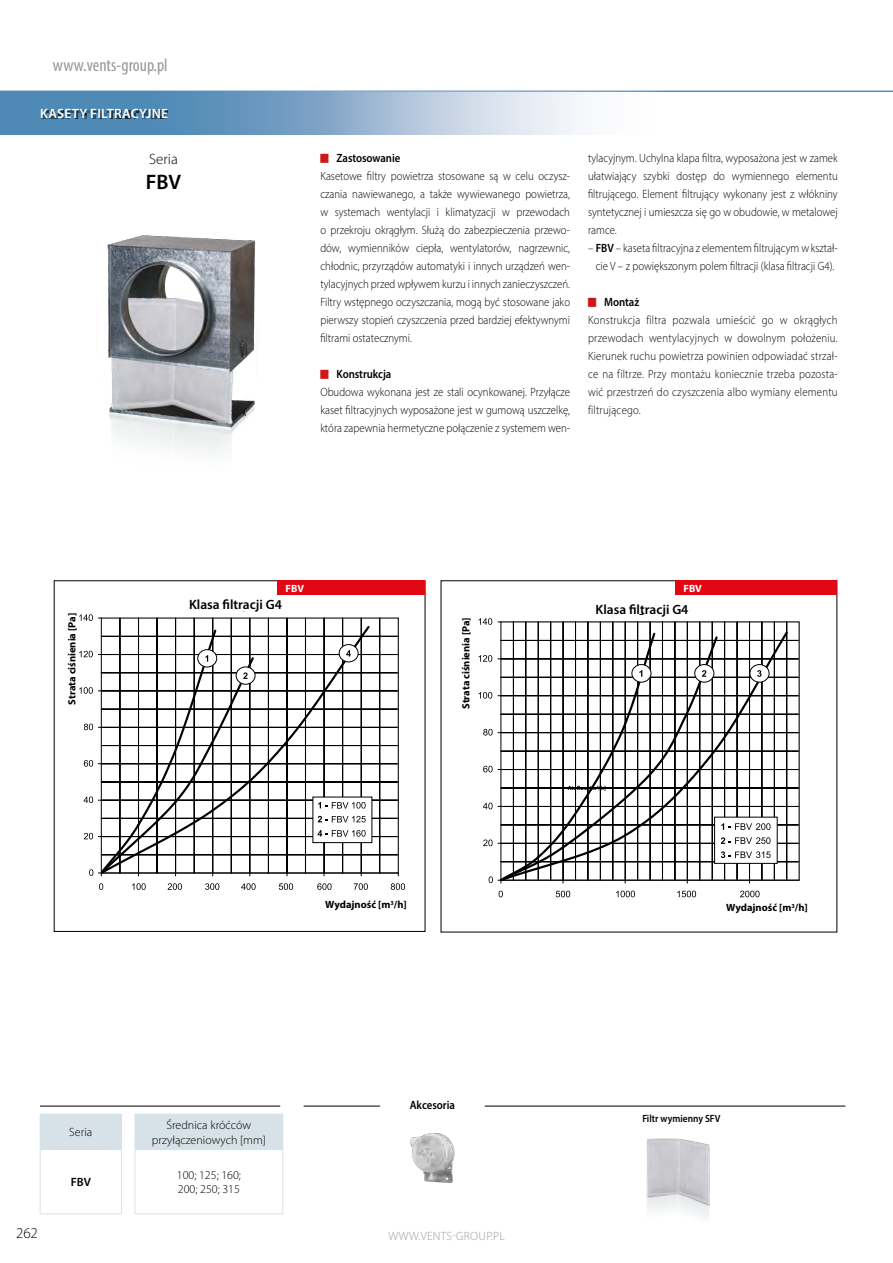
<style>
.page{position:relative;width:893px;height:1263px;background:#fff}
.page>*{position:absolute;margin:0;border:0;box-sizing:border-box;transform-origin:0 0}
.t1{font:600 21px "Myriad Pro";color:#000}
.t2{font:condensed 18px "Myriad Pro";color:#97979a}
.t3{font:300 15px "Myriad Pro";color:#000}
.t4{font:600 13.5px "Myriad Pro";color:#000}
.t5{font:600 13.5px "Myriad Pro";letter-spacing:.02em;color:#fff}
.t6{font:300 12px/18px "Myriad Pro";color:#000;text-align:justify;scale:.9 1}
.t7{font:300 12px/14.4px "Myriad Pro";color:#000;text-align:center}
.t8{font:600 12px "Myriad Pro";letter-spacing:-.005em;color:#000;scale:.9 1}
.t9{font:300 12px "Myriad Pro";letter-spacing:.02em;color:#9d9d9c}
.t10{font:600 12px "Myriad Pro";letter-spacing:-.005em;color:#000}
.t11{font:700 10.5px "Myriad Pro";color:#000}
.t12{font:600 10.5px "Myriad Pro";color:#000;scale:.9 1}
.t13{font:700 10.5px "Myriad Pro";letter-spacing:-.005em;color:#fff}
.t14{font:700 6px "Myriad Pro";color:#000}
.s1{font-weight:600}
</style>
<div class="page">
<hr style="left:0;top:91px;width:893px;height:1px;background:#4f8ab6">
<svg style="left:0;top:92px;width:580px;height:43px;background:#8baecd"></svg>
<img style="left:646px;top:1138px;width:64px;height:79px">
<div style="left:41px;top:109px;width:127px;height:9px;background:#000;opacity:.7"></div>
<img style="left:107px;top:235px;width:149px;height:217px">
<div style="left:41px;top:1114px;width:242px;height:35px;background:#d6e1e8"></div>
<hr style="left:283px;top:1114px;width:1px;height:35px;background:#d6e1e8">
<hr style="left:40px;top:1150px;width:1px;height:64px;background:#d6e1e8">
<hr style="left:283px;top:1150px;width:1px;height:64px;background:#d6e1e8">
<hr style="left:40px;top:1114px;width:82px;height:1px;background:#d6e1e8">
<hr style="left:40px;top:1114px;width:1px;height:35px;background:#d6e1e8">
<hr style="left:135px;top:1114px;width:148px;height:1px;background:#d6e1e8">
<hr style="left:40px;top:1149px;width:82px;height:1px;background:#d6e1e8">
<hr style="left:135px;top:1149px;width:148px;height:1px;background:#d6e1e8">
<hr style="left:121px;top:1114px;width:1px;height:35px;background:#d6e1e8">
<hr style="left:121px;top:1150px;width:1px;height:64px;background:#d6e1e8">
<hr style="left:135px;top:1114px;width:1px;height:35px;background:#d6e1e8">
<hr style="left:135px;top:1150px;width:1px;height:64px;background:#d6e1e8">
<hr style="left:40px;top:1213px;width:82px;height:1px;background:#d6e1e8">
<hr style="left:135px;top:1213px;width:148px;height:1px;background:#d6e1e8">
<hr style="left:40px;top:1106px;width:240px;height:1px;background:#000">
<hr style="left:304px;top:1106px;width:76px;height:1px;background:#000">
<hr style="left:485px;top:1106px;width:360px;height:1px;background:#000">
<img style="left:410px;top:1133px;width:45px;height:50px">
<div style="left:277px;top:580px;width:148px;height:15px;background:#e30613"></div>
<div style="left:675px;top:581px;width:161px;height:14px;background:#e30613"></div>
<svg style="left:372px;top:617px;width:27px;height:256px"></svg>
<hr style="left:101px;top:873px;width:297px;height:1px;background:#000">
<svg style="left:99px;top:883px;width:4px;height:7px"></svg>
<svg style="left:132px;top:883px;width:14px;height:7px"></svg>
<svg style="left:168px;top:883px;width:14px;height:7px"></svg>
<svg style="left:205px;top:883px;width:14px;height:7px"></svg>
<svg style="left:241px;top:883px;width:15px;height:7px"></svg>
<svg style="left:279px;top:883px;width:14px;height:7px"></svg>
<svg style="left:317px;top:883px;width:15px;height:7px"></svg>
<svg style="left:354px;top:883px;width:14px;height:7px"></svg>
<svg style="left:391px;top:883px;width:14px;height:7px"></svg>
<svg style="left:79px;top:614px;width:293px;height:262px"></svg>
<hr style="left:799px;top:622px;width:1px;height:258px;background:#d1d1d1">
<svg style="left:790px;top:621px;width:9px;height:259px"></svg>
<hr style="left:501px;top:880px;width:298px;height:1px;background:#000">
<svg style="left:499px;top:891px;width:4px;height:6px"></svg>
<svg style="left:556px;top:891px;width:14px;height:6px"></svg>
<svg style="left:616px;top:891px;width:19px;height:6px"></svg>
<svg style="left:677px;top:891px;width:19px;height:6px"></svg>
<svg style="left:740px;top:891px;width:20px;height:6px"></svg>
<svg style="left:478px;top:618px;width:312px;height:265px"></svg>
<h2 class="t2" style="left:53px;top:54px;width:116px">www.vents-group.pl</h2>
<p class="t5" style="left:40px;top:104px;width:130px">KASETY FILTRACYJNE</p>
<p class="t3" style="left:149px;top:150px;width:30px">Seria</p>
<h1 class="t1" style="left:146px;top:169px;width:37px">FBV</h1>
<p class="t8" style="left:337px;top:150px;width:72px">Zastosowanie</p>
<p class="t6" style="left:320px;top:167px;width:279px">Kasetowe filtry powietrza stosowane są w celu oczysz&shy;czania nawiewanego, a także wywiewanego powietrza, w systemach wentylacji i klimatyzacji w przewodach o przekroju okrągłym. Służą do zabezpieczenia przewo&shy;dów, wymienników ciepła, wentylatorów, nagrzewnic, chłodnic, przyrządów automatyki i innych urządzeń wen&shy;tylacyjnych przed wpływem kurzu i innych zanieczyszczeń.<br>Filtry wstępnego oczyszczania, mogą być stosowane jako pierwszy stopień czyszczenia przed bardziej efektywnymi filtrami ostatecznymi.</p>
<p class="t8" style="left:337px;top:366px;width:62px">Konstrukcja</p>
<p class="t6" style="left:320px;top:383px;width:279px">Obudowa wykonana jest ze stali ocynkowanej. Przyłącze kaset filtracyjnych wyposażone jest w gumową uszczelkę, która zapewnia hermetyczne połączenie z systemem wen-</p>
<p class="t6" style="left:588px;top:149px;width:279px">tylacyjnym. Uchylna klapa filtra, wyposażona jest w zamek ułatwiający szybki dostęp do wymiennego elementu filtrującego. Element filtrujący wykonany jest z włókniny syntetycznej i umieszcza się go w obudowie, w metalowej ramce.</p>
<p class="t6" style="left:588px;top:239px;width:279px;text-align:center">– <span class="s1">FBV</span> – kaseta filtracyjna z elementem filtrującym w kształ&shy;cie V – z powiększonym polem filtracji (klasa filtracji G4).</p>
<p class="t8" style="left:604px;top:294px;width:40px">Montaż</p>
<p class="t6" style="left:588px;top:311px;width:279px">Konstrukcja filtra pozwala umieścić go w okrągłych przewodach wentylacyjnych w dowolnym położeniu.<br>Kierunek ruchu powietrza powinien odpowiadać strzał&shy;ce na filtrze. Przy montażu koniecznie trzeba pozosta&shy;wić przestrzeń do czyszczenia albo wymiany elementu filtrującego.</p>
<p class="t11" style="left:65px;top:705px;width:93px;rotate:-90deg">Strata ciśnienia [Pa]</p>
<p class="t13" style="left:286px;top:581px;width:20px">FBV</p>
<p class="t13" style="left:684px;top:581px;width:20px">FBV</p>
<p class="t4" style="left:189px;top:596px;width:95px">Klasa filtracji G4</p>
<p class="t11" style="left:459px;top:709px;width:93px;rotate:-90deg">Strata ciśnienia [Pa]</p>
<p class="t4" style="left:596px;top:601px;width:95px">Klasa filtracji G4</p>
<p class="t14" style="left:568px;top:784px;width:40px">Air flow [m<sup>3</sup>/h]</p>
<p class="t11" style="left:325px;top:898px;width:83px">Wydajność [m<sup>3</sup>/h]</p>
<p class="t11" style="left:726px;top:901px;width:83px">Wydajność [m<sup>3</sup>/h]</p>
<p class="t8" style="left:410px;top:1097px;width:52px">Akcesoria</p>
<p class="t7" style="left:69px;top:1125px;width:25px">Seria</p>
<p class="t7" style="left:152px;top:1118px;width:116px">Średnica króćców przyłączeniowych [mm]</p>
<p class="t10" style="left:71px;top:1174px;width:22px">FBV</p>
<p class="t7" style="left:177px;top:1168px;width:66px;text-align:left">100; 125; 160;<br>200; 250; 315</p>
<p class="t3" style="left:16px;top:1224px;width:23px">262</p>
<p class="t9" style="left:388px;top:1229px;width:118px">WWW.VENTS-GROUP.PL</p>
<p class="t12" style="left:642px;top:1111px;width:88px">Filtr wymienny SFV</p>
</div>
